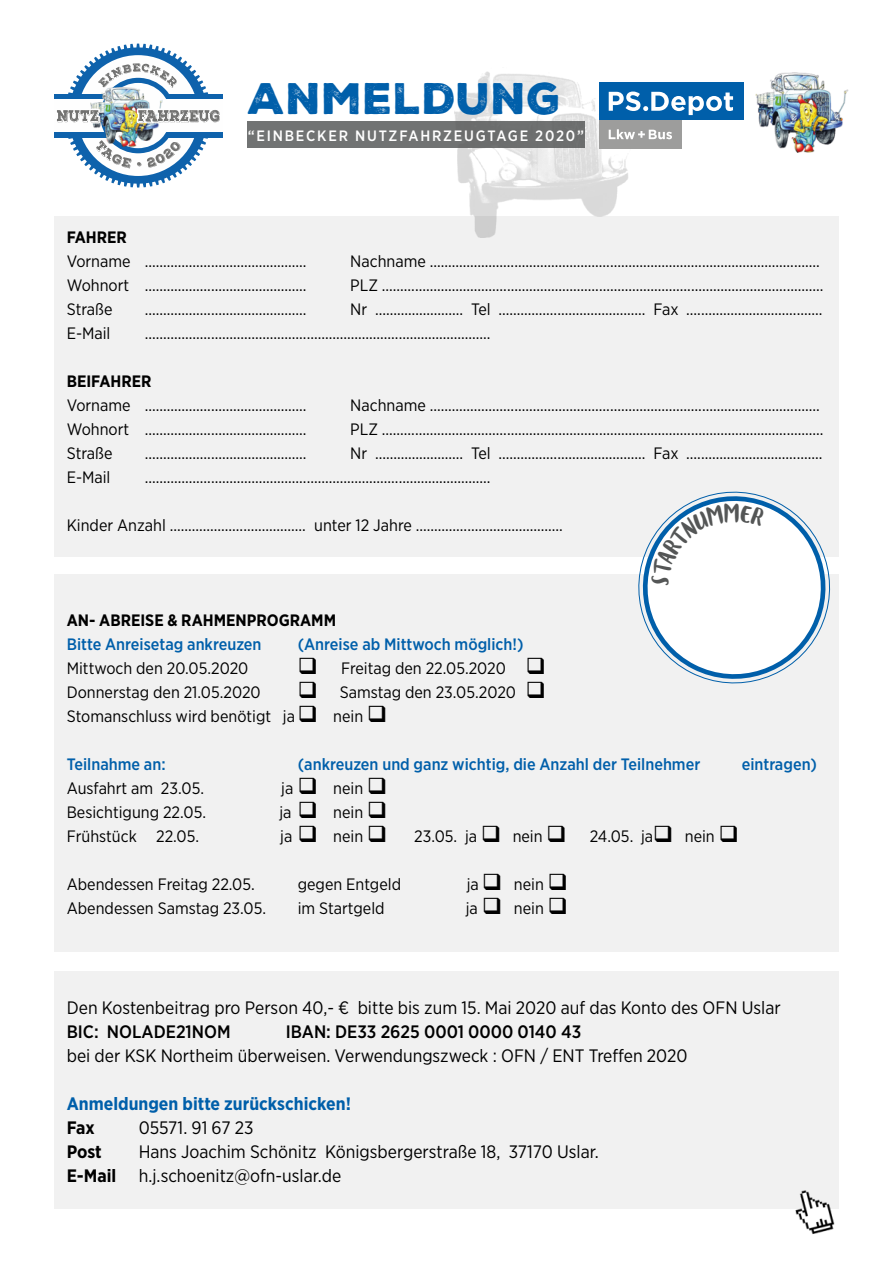
<style>
.page{position:relative;width:893px;height:1263px;background:#fff}
.page>*{position:absolute;margin:0;border:0;box-sizing:border-box;transform-origin:0 0}
.t1{font:42.9px "Nexa Rust Sans Black 01";letter-spacing:.01em;color:#005faa}
.t2{font:18px/24px "Gotham Narrow";color:#000}
.t3{font:500 18px "Gotham Narrow";color:#000}
.t4{font:700 18px "Gotham Narrow";color:#005faa}
.t5{font:700 18px "Gotham Narrow";letter-spacing:-.005em;color:#000}
.t6{font:16.5px/24px "Gotham Narrow";color:#000}
.t7{font:500 16.5px "Gotham Narrow";color:#005faa}
.t8{font:700 16.5px "Gotham Narrow";color:#000}
.t9{font:500 15px "Gotham Narrow";letter-spacing:.12em;color:#fff}
.s1{font-weight:700}
</style>
<div class="page">
<div style="left:54px;top:217px;width:785px;height:340px;background:#f1f1f1"></div>
<div style="left:54px;top:94px;width:168px;height:5px;background:#0e62ac"></div>
<div style="left:54px;top:132px;width:168px;height:5px;background:#0e62ac"></div>
<svg style="left:56px;top:44px;width:165px;height:143px"></svg>
<div style="left:54px;top:575px;width:785px;height:377px;background:#f1f1f1"></div>
<div style="left:54px;top:972px;width:785px;height:237px;background:#f1f1f1"></div>
<img style="left:755px;top:72px;width:94px;height:81px">
<img style="left:454px;top:71px;width:181px;height:166px">
<div style="left:599px;top:120px;width:83px;height:29px;background:#9d9d9c"></div>
<div style="left:599px;top:82px;width:145px;height:38px;background:#005faa"></div>
<svg style="left:609px;top:129px;width:63px;height:10px"></svg>
<svg style="left:609px;top:92px;width:124px;height:23px"></svg>
<div style="left:248px;top:121px;width:337px;height:27px;background:#717373"></div>
<img style="left:795px;top:1190px;width:40px;height:44px">
<svg style="left:633px;top:491px;width:203px;height:193px"></svg>
<h1 class="t1" style="left:248px;top:69px;width:315px">ANMELDUNG</h1>
<p class="t9" style="left:248px;top:126px;width:338px">“EINBECKER NUTZFAHRZEUGTAGE 2020”</p>
<p class="t8" style="left:67px;top:226px;width:62px">FAHRER</p>
<p class="t6" style="left:67px;top:249px;width:241px">Vorname ............................................</p>
<p class="t6" style="left:350px;top:249px;width:471px">Nachname ..........................................................................................................</p>
<p class="t6" style="left:67px;top:273px;width:241px">Wohnort ............................................</p>
<p class="t6" style="left:350px;top:273px;width:475px">PLZ ........................................................................................................................</p>
<p class="t6" style="left:67px;top:297px;width:47px">Straße</p>
<p class="t6" style="left:145px;top:297px;width:163px">............................................</p>
<p class="t6" style="left:350px;top:297px;width:474px">Nr ........................ Tel ........................................ Fax .....................................</p>
<p class="t6" style="left:67px;top:321px;width:45px">E-Mail</p>
<p class="t6" style="left:145px;top:321px;width:347px">..............................................................................................</p>
<p class="t8" style="left:67px;top:370px;width:86px">BEIFAHRER</p>
<p class="t6" style="left:67px;top:393px;width:241px">Vorname ............................................</p>
<p class="t6" style="left:350px;top:393px;width:471px">Nachname ..........................................................................................................</p>
<p class="t6" style="left:67px;top:417px;width:241px">Wohnort ............................................</p>
<p class="t6" style="left:350px;top:417px;width:475px">PLZ ........................................................................................................................</p>
<p class="t6" style="left:67px;top:441px;width:47px">Straße</p>
<p class="t6" style="left:145px;top:441px;width:163px">............................................</p>
<p class="t6" style="left:350px;top:441px;width:474px">Nr ........................ Tel ........................................ Fax .....................................</p>
<p class="t6" style="left:67px;top:465px;width:45px">E-Mail</p>
<p class="t6" style="left:145px;top:465px;width:347px">..............................................................................................</p>
<p class="t6" style="left:67px;top:513px;width:498px">Kinder Anzahl ..................................... unter 12 Jahre ........................................</p>
<p class="t8" style="left:67px;top:609px;width:271px">AN- ABREISE &amp; RAHMENPROGRAMM</p>
<p class="t7" style="left:67px;top:634px;width:196px">Bitte Anreisetag ankreuzen</p>
<p class="t7" style="left:298px;top:634px;width:227px">(Anreise ab Mittwoch möglich!)</p>
<p class="t6" style="left:67px;top:656px;width:183px">Mittwoch den 20.05.2020</p>
<p class="t6" style="left:298px;top:656px;width:250px">❑ Freitag den 22.05.2020 ❑</p>
<p class="t6" style="left:67px;top:680px;width:195px">Donnerstag den 21.05.2020</p>
<p class="t6" style="left:67px;top:680px;width:481px;text-indent:231px">❑ Samstag den 23.05.2020 ❑<br>Stomanschluss wird benötigt ja ❑ nein ❑</p>
<p class="t7" style="left:67px;top:754px;width:100px">Teilnahme an:</p>
<p class="t7" style="left:298px;top:754px;width:404px">(ankreuzen und ganz wichtig, die Anzahl der Teilnehmer</p>
<p class="t7" style="left:742px;top:754px;width:77px">eintragen)</p>
<p class="t6" style="left:67px;top:776px;width:139px">Ausfahrt am 23.05.</p>
<p class="t6" style="left:281px;top:776px;width:107px">ja ❑ nein ❑</p>
<p class="t6" style="left:67px;top:800px;width:141px">Besichtigung 22.05.</p>
<p class="t6" style="left:279px;top:800px;width:109px">ja ❑ nein ❑</p>
<p class="t6" style="left:67px;top:824px;width:134px">Frühstück 22.05.</p>
<p class="t6" style="left:280px;top:824px;width:108px">ja ❑ nein ❑</p>
<p class="t6" style="left:414px;top:824px;width:154px">23.05. ja ❑ nein ❑</p>
<p class="t6" style="left:590px;top:824px;width:150px">24.05. ja❑ nein ❑</p>
<p class="t6" style="left:67px;top:872px;width:190px">Abendessen Freitag 22.05.</p>
<p class="t6" style="left:298px;top:872px;width:105px">gegen Entgeld</p>
<p class="t6" style="left:467px;top:872px;width:103px">ja ❑ nein ❑</p>
<p class="t6" style="left:67px;top:896px;width:201px">Abendessen Samstag 23.05.</p>
<p class="t6" style="left:298px;top:896px;width:88px">im Startgeld</p>
<p class="t6" style="left:466px;top:896px;width:104px">ja ❑ nein ❑</p>
<p class="t2" style="left:67px;top:995px;width:715px">Den Kostenbeitrag pro Person 40,- € bitte bis zum 15. Mai 2020 auf das Konto des OFN Uslar</p>
<p class="t3" style="left:67px;top:1020px;width:165px">BIC: NOLADE21NOM</p>
<p class="t3" style="left:286px;top:1020px;width:297px">IBAN: DE33 2625 0001 0000 0140 43</p>
<p class="t2" style="left:67px;top:1043px;width:622px">bei der KSK Northeim überweisen. Verwendungszweck : OFN / ENT Treffen 2020</p>
<p class="t4" style="left:67px;top:1092px;width:286px">Anmeldungen bitte zurückschicken!</p>
<p class="t5" style="left:67px;top:1116px;width:30px">Fax</p>
<p class="t2" style="left:139px;top:1115px;width:116px">05571. 91 67 23</p>
<p class="t5" style="left:67px;top:1139px;width:37px">Post</p>
<p class="t2" style="left:67px;top:1139px;width:534px;text-indent:72px">Hans Joachim Schönitz Königsbergerstraße 18, 37170 Uslar.<br><span class="s1">E-Mail</span> h.j.schoenitz@ofn-uslar.de</p>
</div>
